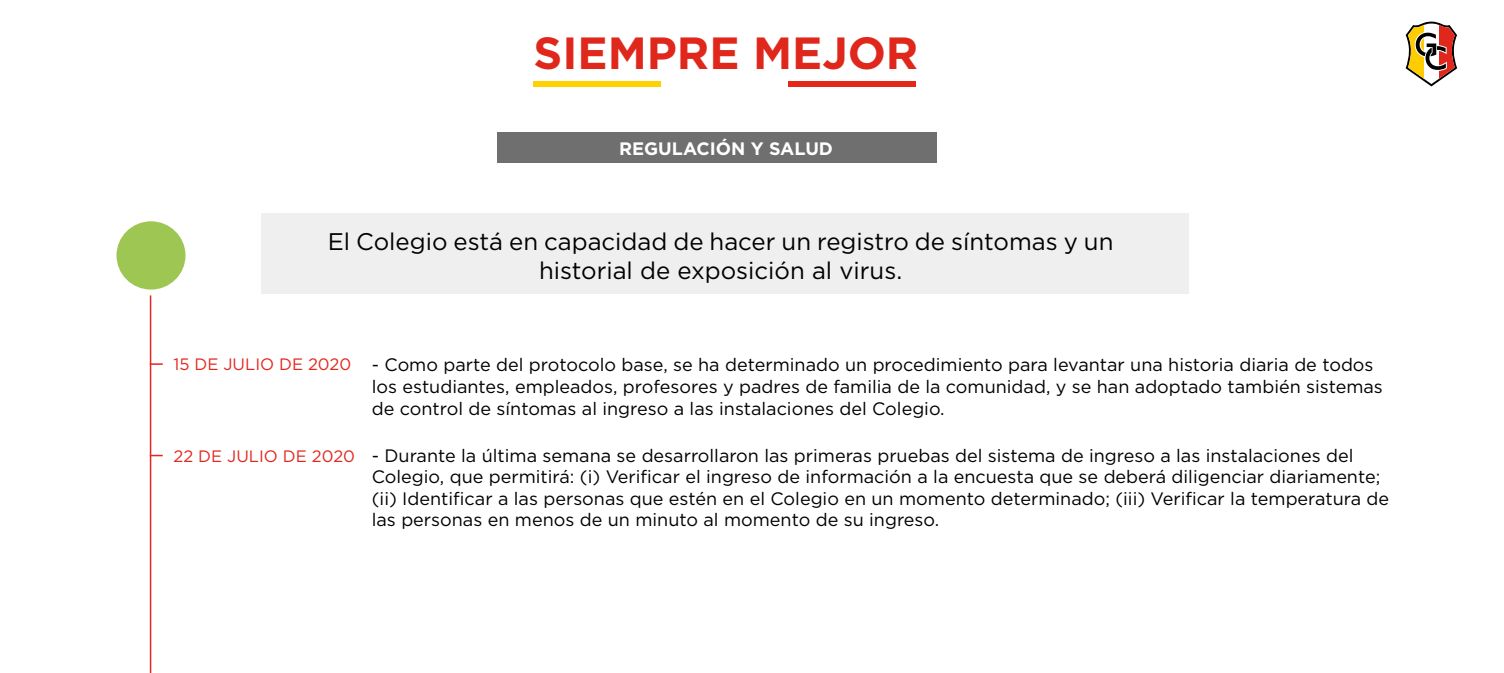
<style>
.page{position:relative;width:1504px;height:673px;background:#fff}
.page>*{position:absolute;margin:0;border:0;box-sizing:border-box;transform-origin:0 0}
.t1{font:700 45px "Gotham";color:#df271c}
.t2{font:24px/28.8px "Gotham";color:#000;text-align:center}
.t3{font:18px/21.6px "Gotham";color:#000}
.t4{font:700 18px "Gotham";color:#fff}
.t5{font:16.5px "Gotham";color:#e2271f}
</style>
<div class="page">
<svg style="left:1405px;top:22px;width:51px;height:64px"></svg>
<div style="left:533px;top:81px;width:128px;height:6px;background:#ffd100"></div>
<div style="left:788px;top:81px;width:127px;height:6px;background:#e52718"></div>
<div style="left:496px;top:133px;width:440px;height:30px;background:#706f6f"></div>
<div style="left:261px;top:213px;width:927px;height:81px;background:#eeefee"></div>
<div style="left:116px;top:221px;width:69px;height:68px;background:#9ec653;border-radius:50%"></div>
<hr style="left:150px;top:295px;width:1px;height:378px;background:#e2271f">
<svg style="left:151px;top:363px;width:12px;height:2px"></svg>
<svg style="left:151px;top:455px;width:12px;height:1px"></svg>
<h1 class="t1" style="left:533px;top:23px;width:386px">SIEMPRE MEJOR</h1>
<p class="t4" style="left:619px;top:136px;width:215px">REGULACIÓN Y SALUD</p>
<h2 class="t2" style="left:328px;top:227px;width:787px">El Colegio está en capacidad de hacer un registro de síntomas y un historial de exposición al virus.</h2>
<p class="t5" style="left:174px;top:354px;width:179px">15 DE JULIO DE 2020</p>
<p class="t5" style="left:174px;top:445px;width:183px">22 DE JULIO DE 2020</p>
<p class="t3" style="left:372px;top:354px;width:1012px">- Como parte del protocolo base, se ha determinado un procedimiento para levantar una historia diaria de todos los estudiantes, empleados, profesores y padres de familia de la comunidad, y se han adoptado también sistemas de control de síntomas al ingreso a las instalaciones del Colegio.</p>
<p class="t3" style="left:372px;top:444px;width:1018px">- Durante la última semana se desarrollaron las primeras pruebas del sistema de ingreso a las instalaciones del Colegio, que permitirá: (i) Verificar el ingreso de información a la encuesta que se deberá diligenciar diariamente; (ii) Identificar a las personas que estén en el Colegio en un momento determinado; (iii) Verificar la temperatura de las personas en menos de un minuto al momento de su ingreso.</p>
</div>
